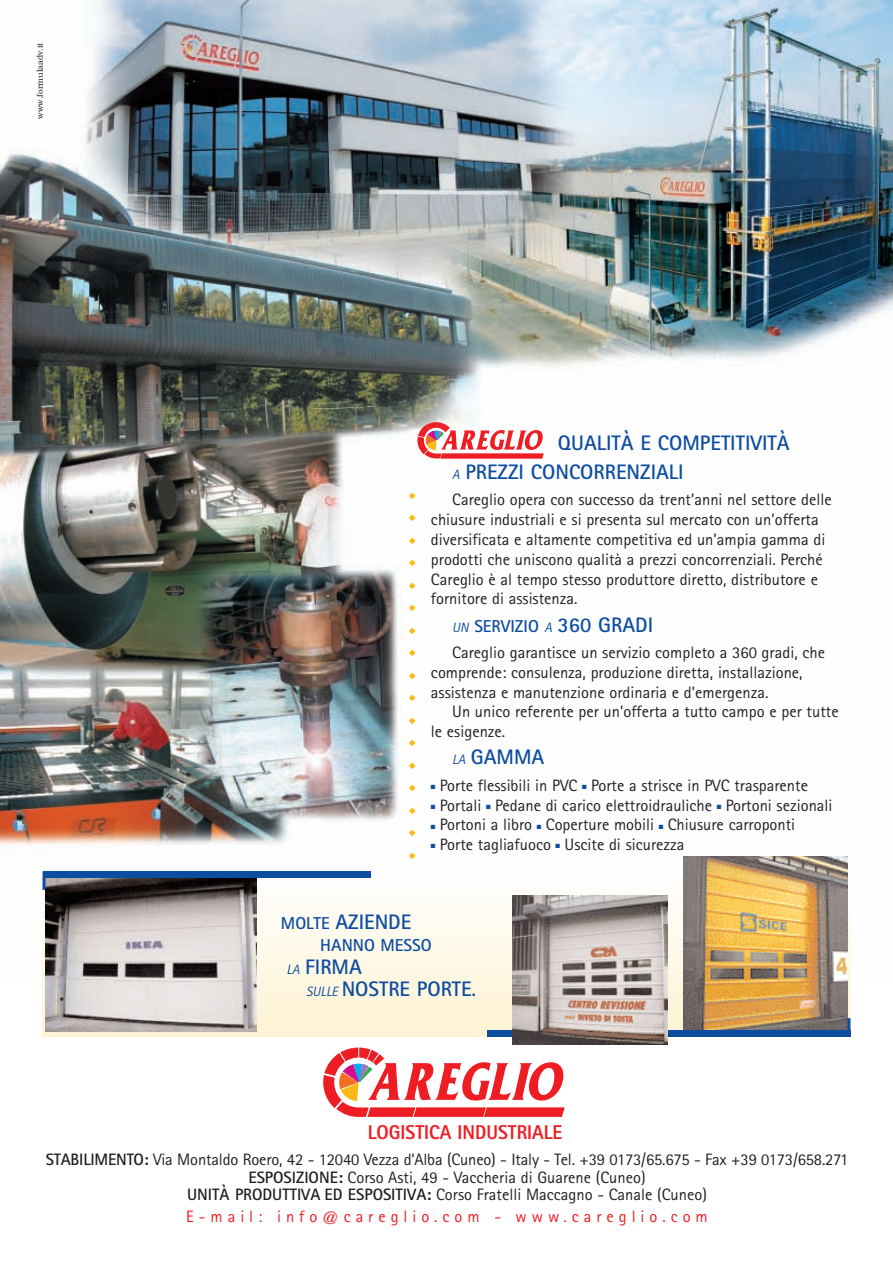
<style>
.page{position:relative;width:893px;height:1263px;background:#fff}
.page>*{position:absolute;margin:0;border:0;box-sizing:border-box;transform-origin:0 0}
.t1{font:700 21px/22.5px "Rotis Sans Serif";color:#0d4da1}
.t2{font:800 19.95px "Rotis Sans Serif";color:#ee1d23;scale:.95 1}
.t3{font:700 17.25px "Rotis Sans Serif";color:#0d4da1}
.t4{font:16.5px/19.8px "Rotis Sans Serif";color:#231f20}
.t5{font:16.5px "Rotis Sans Serif";letter-spacing:.3em;color:#ee1d23}
.t6{font:300 8.25px "Bookman";color:#231f20}
.s1{font-weight:400;font-style:italic;font-size:13.5px}
.s2{font-size:21px}
.s3{color:#0d4da1}
.s4{font-size:17.25px}
.s5{font-weight:700}
</style>
<div class="page">
<img style="left:0;top:0;width:893px;height:980px">
<div style="left:43px;top:1029px;width:807px;height:7px;background:#fef3d2"></div>
<svg style="left:45px;top:1030px;width:212px;height:2px"></svg>
<div style="left:43px;top:1023px;width:807px;height:7px;background:#fef3d4"></div>
<div style="left:43px;top:1017px;width:807px;height:7px;background:#fef4d5"></div>
<div style="left:43px;top:1010px;width:807px;height:7px;background:#fef4d7"></div>
<div style="left:43px;top:1004px;width:807px;height:7px;background:#fef5d9"></div>
<div style="left:43px;top:997px;width:807px;height:7px;background:#fef5da"></div>
<div style="left:43px;top:991px;width:807px;height:7px;background:#fef5dc"></div>
<div style="left:43px;top:984px;width:807px;height:8px;background:#fef6de"></div>
<div style="left:43px;top:978px;width:807px;height:7px;background:#fef6df"></div>
<div style="left:43px;top:971px;width:807px;height:8px;background:#fef7e2"></div>
<div style="left:43px;top:965px;width:807px;height:7px;background:#fef8e3"></div>
<div style="left:43px;top:959px;width:807px;height:7px;background:#fef8e5"></div>
<div style="left:43px;top:952px;width:807px;height:7px;background:#fef9e7"></div>
<div style="left:43px;top:946px;width:807px;height:7px;background:#fef9e9"></div>
<div style="left:43px;top:939px;width:807px;height:7px;background:#fefaeb"></div>
<div style="left:43px;top:933px;width:807px;height:7px;background:#fefaec"></div>
<div style="left:43px;top:926px;width:807px;height:8px;background:#fefaee"></div>
<div style="left:43px;top:920px;width:807px;height:7px;background:#fefbf0"></div>
<div style="left:43px;top:913px;width:807px;height:8px;background:#fefbf2"></div>
<div style="left:43px;top:907px;width:807px;height:7px;background:#fefcf4"></div>
<div style="left:43px;top:900px;width:807px;height:8px;background:#fefcf5"></div>
<div style="left:43px;top:894px;width:807px;height:7px;background:#fefcf7"></div>
<div style="left:43px;top:888px;width:807px;height:7px;background:#fefdf9"></div>
<div style="left:43px;top:881px;width:807px;height:7px;background:#fefdfb"></div>
<div style="left:43px;top:875px;width:807px;height:7px;background:#fefefc"></div>
<hr style="left:43px;top:872px;width:807px;height:4px;background:#fff">
<svg style="left:418px;top:422px;width:126px;height:36px"></svg>
<img style="left:46px;top:878px;width:210px;height:153px">
<svg style="left:324px;top:1048px;width:241px;height:69px"></svg>
<img style="left:684px;top:857px;width:164px;height:173px">
<div style="left:487px;top:1030px;width:363px;height:6px;background:#0d4da1"></div>
<hr style="left:847px;top:1018px;width:3px;height:18px;background:#0d4da1">
<div style="left:44px;top:871px;width:327px;height:7px;background:#0d4da1"></div>
<hr style="left:43px;top:872px;width:3px;height:18px;background:#0d4da1">
<img style="left:513px;top:895px;width:155px;height:149px">
<svg style="left:409px;top:492px;width:7px;height:7px"></svg>
<svg style="left:409px;top:515px;width:7px;height:6px"></svg>
<svg style="left:409px;top:537px;width:7px;height:7px"></svg>
<svg style="left:409px;top:560px;width:7px;height:6px"></svg>
<svg style="left:409px;top:582px;width:7px;height:7px"></svg>
<svg style="left:409px;top:605px;width:7px;height:6px"></svg>
<svg style="left:409px;top:627px;width:7px;height:7px"></svg>
<svg style="left:409px;top:650px;width:7px;height:6px"></svg>
<svg style="left:409px;top:672px;width:7px;height:7px"></svg>
<svg style="left:409px;top:695px;width:7px;height:6px"></svg>
<svg style="left:409px;top:717px;width:7px;height:7px"></svg>
<svg style="left:409px;top:740px;width:7px;height:6px"></svg>
<svg style="left:409px;top:762px;width:7px;height:7px"></svg>
<svg style="left:409px;top:785px;width:7px;height:6px"></svg>
<svg style="left:409px;top:807px;width:7px;height:7px"></svg>
<svg style="left:409px;top:830px;width:7px;height:6px"></svg>
<svg style="left:409px;top:852px;width:7px;height:7px"></svg>
<p class="t6" style="left:35px;top:119px;width:78px;rotate:-90deg">www.formulaadv.it</p>
<p class="t1" style="left:452px;top:430px;width:339px;line-height:29.4px;text-indent:106px">QUALITÀ E COMPETITIVITÀ<br><span class="s1">A</span> PREZZI CONCORRENZIALI</p>
<p class="t4" style="left:431px;top:492px;width:402px;text-indent:21px">Careglio opera con successo da trent’anni nel settore delle chiusure industriali e si presenta sul mercato con un’offerta diversificata e altamente competitiva ed un’ampia gamma di prodotti che uniscono qualità a prezzi concorrenziali. Perché Careglio è al tempo stesso produttore diretto, distributore e fornitore di assistenza.</p>
<p class="t3" style="left:452px;top:620px;width:202px"><span class="s1">UN</span> SERVIZIO <span class="s1">A</span> <span class="s2">360 GRADI</span></p>
<p class="t4" style="left:431px;top:644px;width:395px;text-indent:21px">Careglio garantisce un servizio completo a 360 gradi, che comprende: consulenza, produzione diretta, installazione, assistenza e manutenzione ordinaria e d’emergenza.</p>
<p class="t4" style="left:431px;top:703px;width:409px;text-indent:21px">Un unico referente per un’offerta a tutto campo e per tutte le esigenze.</p>
<p class="t1" style="left:452px;top:748px;width:94px"><span class="s1">LA</span> GAMMA</p>
<p class="t4" style="left:431px;top:777px;width:379px"><span class="s3">■</span> Porte flessibili in PVC <span class="s3">■</span> Porte a strisce in PVC trasparente</p>
<p class="t4" style="left:431px;top:797px;width:403px"><span class="s3">■</span> Portali <span class="s3">■</span> Pedane di carico elettroidrauliche <span class="s3">■</span> Portoni sezionali</p>
<p class="t4" style="left:431px;top:816px;width:366px"><span class="s3">■</span> Portoni a libro <span class="s3">■</span> Coperture mobili <span class="s3">■</span> Chiusure carroponti</p>
<p class="t4" style="left:431px;top:836px;width:255px"><span class="s3">■</span> Porte tagliafuoco <span class="s3">■</span> Uscite di sicurezza</p>
<p class="t1" style="left:281px;top:912px;width:132px"><span class="s4">MOLTE</span> AZIENDE</p>
<p class="t3" style="left:320px;top:939px;width:113px">HANNO MESSO</p>
<p class="t1" style="left:306px;top:957px;width:171px;text-indent:-19px"><span class="s1">LA</span> FIRMA<br><span class="s1">SULLE</span> NOSTRE PORTE<span class="s4">.</span></p>
<p class="t2" style="left:368px;top:1125px;width:206px">LOGISTICA INDUSTRIALE</p>
<p class="t4" style="left:46px;top:1153px;width:804px;line-height:17.5px;text-align:center"><span class="s5">STABILIMENTO:</span> Via Montaldo Roero, 42 - 12040 Vezza d’Alba (Cuneo) - Italy - Tel. +39 0173/65.675 - Fax +39 0173/658.271<br><span class="s5">ESPOSIZIONE:</span> Corso Asti, 49 - Vaccheria di Guarene (Cuneo)<br><span class="s5">UNITÀ PRODUTTIVA ED ESPOSITIVA:</span> Corso Fratelli Maccagno - Canale (Cuneo)</p>
<p class="t5" style="left:186px;top:1211px;width:523px">E-mail: info@careglio.com - www.careglio.com</p>
</div>
